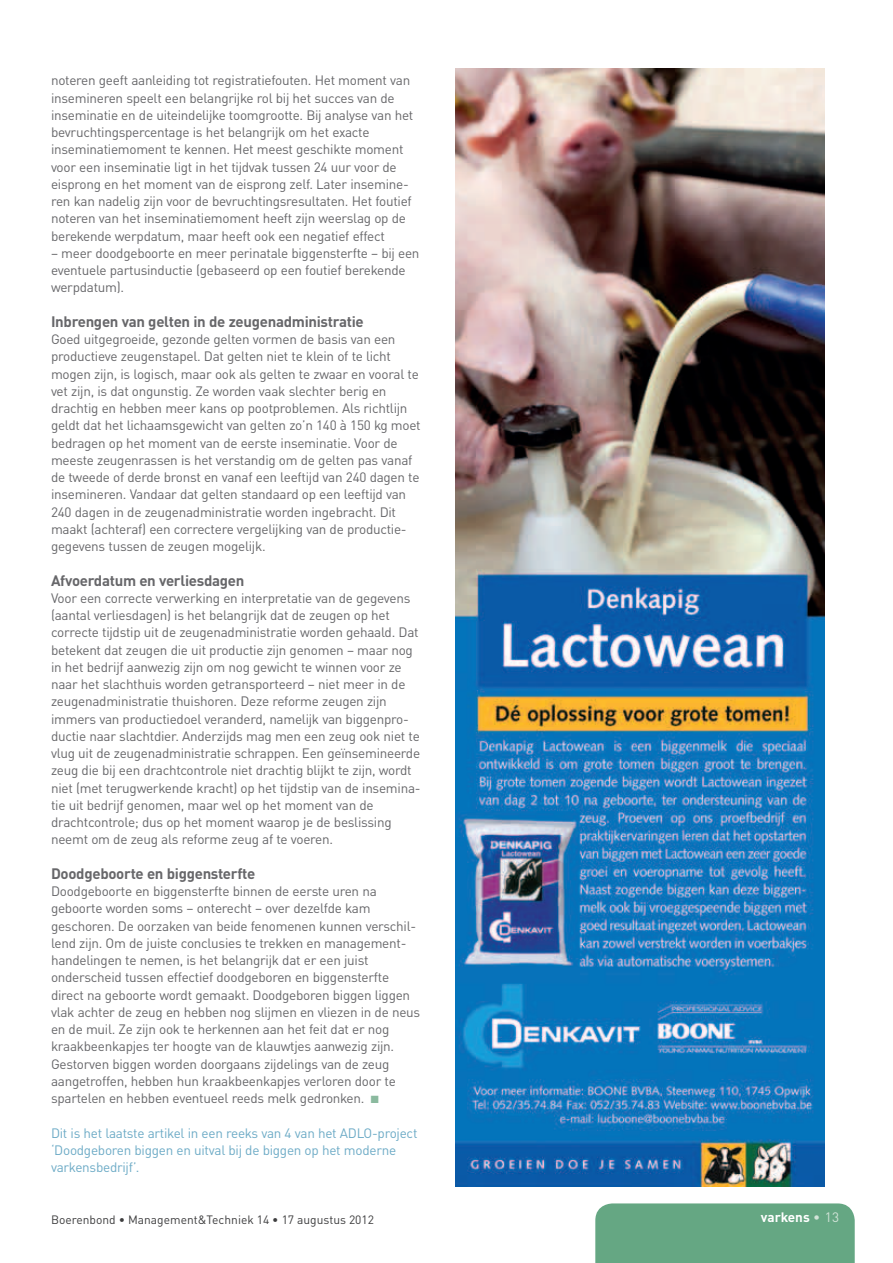
<style>
.page{position:relative;width:893px;height:1263px;background:#fff}
.page>*{position:absolute;margin:0;border:0;box-sizing:border-box;transform-origin:0 0}
.t1{font:700 15px "DINOT";letter-spacing:-.02em;color:#67676a}
.t2{font:13.5px/17.2px "DINOT";letter-spacing:-.02em;color:#67676a}
.t3{font:13.5px/17.2px "DINOT";letter-spacing:-.02em;color:#6dabc6}
.t4{font:700 13.5px "DINOT";color:#fff}
.t5{font:12px "DINOT";color:#3e3e3f}
.s1{color:#8bba9f}
.s2{font-weight:400;color:#d2e4d8}
</style>
<div class="page">
<div style="left:595px;top:1203px;width:260px;height:60px;background:#65a783"></div>
<img style="left:455px;top:68px;width:370px;height:1118px">
<p class="t2" style="left:51px;top:72px;width:364px">noteren geeft aanleiding tot registratiefouten. Het moment van insemineren speelt een belangrijke rol bij het succes van de inseminatie en de uiteindelijke toomgrootte. Bij analyse van het bevruchtingspercentage is het belangrijk om het exacte inseminatiemoment te kennen. Het meest geschikte moment voor een inseminatie ligt in het tijdvak tussen 24 uur voor de eisprong en het moment van de eisprong zelf. Later insemine&shy;ren kan nadelig zijn voor de bevruchtingsresultaten. Het foutief noteren van het inseminatiemoment heeft zijn weerslag op de berekende werpdatum, maar heeft ook een negatief effect</p>
<p class="t2" style="left:51px;top:244px;width:370px">– meer doodgeboorte en meer perinatale biggensterfte – bij een eventuele partusinductie (gebaseerd op een foutief berekende werpdatum).</p>
<p class="t1" style="left:51px;top:312px;width:314px">Inbrengen van gelten in de zeugenadministratie</p>
<p class="t2" style="left:51px;top:330px;width:371px">Goed uitgegroeide, gezonde gelten vormen de basis van een productieve zeugenstapel. Dat gelten niet te klein of te licht mogen zijn, is logisch, maar ook als gelten te zwaar en vooral te vet zijn, is dat ongunstig. Ze worden vaak slechter berig en drachtig en hebben meer kans op pootproblemen. Als richtlijn geldt dat het lichaamsgewicht van gelten zo’n 140 à 150 kg moet bedragen op het moment van de eerste inseminatie. Voor de meeste zeugenrassen is het verstandig om de gelten pas vanaf de tweede of derde bronst en vanaf een leeftijd van 240 dagen te insemineren. Vandaar dat gelten standaard op een leeftijd van 240 dagen in de zeugenadministratie worden ingebracht. Dit maakt (achteraf) een correctere vergelijking van de productie&shy;gegevens tussen de zeugen mogelijk.</p>
<p class="t1" style="left:51px;top:570px;width:195px">Afvoerdatum en verliesdagen</p>
<p class="t2" style="left:51px;top:589px;width:371px">Voor een correcte verwerking en interpretatie van de gegevens (aantal verliesdagen) is het belangrijk dat de zeugen op het correcte tijdstip uit de zeugenadministratie worden gehaald. Dat betekent dat zeugen die uit productie zijn genomen – maar nog in het bedrijf aanwezig zijn om nog gewicht te winnen voor ze naar het slachthuis worden getransporteerd – niet meer in de zeugenadministratie thuishoren. Deze reforme zeugen zijn immers van productiedoel veranderd, namelijk van biggenpro&shy;ductie naar slachtdier. Anderzijds mag men een zeug ook niet te vlug uit de zeugenadministratie schrappen. Een geïnsemineerde zeug die bij een drachtcontrole niet drachtig blijkt te zijn, wordt niet (met terugwerkende kracht) op het tijdstip van de insemina&shy;tie uit bedrijf genomen, maar wel op het moment van de drachtcontrole; dus op het moment waarop je de beslissing neemt om de zeug als reforme zeug af te voeren.</p>
<p class="t1" style="left:51px;top:864px;width:206px">Doodgeboorte en biggensterfte</p>
<p class="t2" style="left:51px;top:882px;width:371px">Doodgeboorte en biggensterfte binnen de eerste uren na geboorte worden soms – onterecht – over dezelfde kam geschoren. De oorzaken van beide fenomenen kunnen verschil&shy;lend zijn. Om de juiste conclusies te trekken en management&shy;handelingen te nemen, is het belangrijk dat er een juist onderscheid tussen effectief doodgeboren en biggensterfte direct na geboorte wordt gemaakt. Doodgeboren biggen liggen vlak achter de zeug en hebben nog slijmen en vliezen in de neus en de muil. Ze zijn ook te herkennen aan het feit dat er nog kraakbeenkapjes ter hoogte van de klauwtjes aanwezig zijn.<br>Gestorven biggen worden doorgaans zijdelings van de zeug aangetroffen, hebben hun kraakbeenkapjes verloren door te spartelen en hebben eventueel reeds melk gedronken. <span class="s1">■</span></p>
<p class="t3" style="left:51px;top:1124px;width:368px">Dit is het laatste artikel in een reeks van 4 van het ADLO-project ‘Doodgeboren biggen en uitval bij de biggen op het moderne varkensbedrijf’.</p>
<p class="t5" style="left:51px;top:1212px;width:325px">Boerenbond • Management&amp;Techniek 14 • 17 augustus 2012</p>
<p class="t4" style="left:761px;top:1208px;width:80px">varkens <span class="s2">• 13</span></p>
</div>
